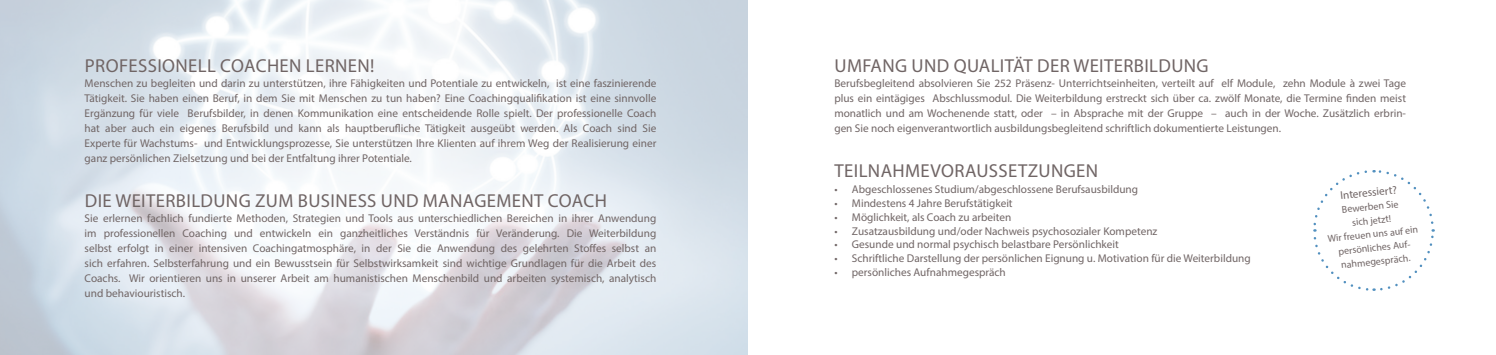
<style>
.page{position:relative;width:1496px;height:355px;background:#fff}
.page>*{position:absolute;margin:0;border:0;box-sizing:border-box;transform-origin:0 0}
.t1{font:18.75px "Myriad Pro";letter-spacing:.02em;color:#706565}
.t2{font:11.25px/15px "Myriad Pro";color:#706565;text-align:justify}
.t3{font:10px "Myriad Pro";color:#706565}
</style>
<div class="page">
<svg style="left:1313px;top:170px;width:122px;height:121px"></svg>
<p class="t1" style="left:85px;top:54px;width:291px">PROFESSIONELL COACHEN LERNEN!</p>
<p class="t2" style="left:85px;top:75px;width:573px">Menschen zu begleiten und darin zu unterstützen, ihre Fähigkeiten und Potentiale zu entwickeln, ist eine faszinierende Tätigkeit. Sie haben einen Beruf, in dem Sie mit Menschen zu tun haben? Eine Coachingqualifikation ist eine sinnvolle Ergänzung für viele Berufsbilder, in denen Kommunikation eine entscheidende Rolle spielt. Der professionelle Coach hat aber auch ein eigenes Berufsbild und kann als hauptberufliche Tätigkeit ausgeübt werden. Als Coach sind Sie Experte für Wachstums- und Entwicklungsprozesse, Sie unterstützen Ihre Klienten auf ihrem Weg der Realisierung einer ganz persönlichen Zielsetzung und bei der Entfaltung ihrer Potentiale.</p>
<p class="t1" style="left:85px;top:189px;width:523px">DIE WEITERBILDUNG ZUM BUSINESS UND MANAGEMENT COACH</p>
<p class="t2" style="left:85px;top:210px;width:573px">Sie erlernen fachlich fundierte Methoden, Strategien und Tools aus unterschiedlichen Bereichen in ihrer Anwendung im professionellen Coaching und entwickeln ein ganzheitliches Verständnis für Veränderung. Die Weiterbildung selbst erfolgt in einer intensiven Coachingatmosphäre, in der Sie die Anwendung des gelehrten Stoffes selbst an sich erfahren. Selbsterfahrung und ein Bewusstsein für Selbstwirksamkeit sind wichtige Grundlagen für die Arbeit des Coachs. Wir orientieren uns in unserer Arbeit am humanistischen Menschenbild und arbeiten systemisch, analytisch und behaviouristisch.</p>
<p class="t1" style="left:834px;top:54px;width:376px">UMFANG UND QUALITÄT DER WEITERBILDUNG</p>
<p class="t2" style="left:834px;top:75px;width:573px">Berufsbegleitend absolvieren Sie 252 Präsenz- Unterrichtseinheiten, verteilt auf elf Module, zehn Module à zwei Tage plus ein eintägiges Abschlussmodul. Die Weiterbildung erstreckt sich über ca. zwölf Monate, die Termine finden meist monatlich und am Wochenende statt, oder – in Absprache mit der Gruppe – auch in der Woche. Zusätzlich erbrin&shy;gen Sie noch eigenverantwortlich ausbildungsbegleitend schriftlich dokumentierte Leistungen.</p>
<p class="t1" style="left:834px;top:159px;width:265px">TEILNAHMEVORAUSSETZUNGEN</p>
<p class="t2" style="left:834px;top:181px;width:305px">• Abgeschlossenes Studium/abgeschlossene Berufsausbildung</p>
<p class="t2" style="left:834px;top:195px;width:180px">• Mindestens 4 Jahre Berufstätigkeit</p>
<p class="t2" style="left:834px;top:209px;width:178px">• Möglichkeit, als Coach zu arbeiten</p>
<p class="t2" style="left:834px;top:223px;width:324px">• Zusatzausbildung und/oder Nachweis psychosozialer Kompetenz</p>
<p class="t2" style="left:834px;top:236px;width:286px">• Gesunde und normal psychisch belastbare Persönlichkeit</p>
<p class="t2" style="left:834px;top:250px;width:418px">• Schriftliche Darstellung der persönlichen Eignung u. Motivation für die Weiterbildung</p>
<p class="t2" style="left:834px;top:264px;width:173px">• persönliches Aufnahmegespräch</p>
<p class="t2" style="left:1339px;top:187px;width:58px;rotate:-6deg">Interessiert?</p>
<p class="t3" style="left:1341px;top:203px;width:58px;rotate:-6deg">Bewerben Sie</p>
<p class="t3" style="left:1351px;top:216px;width:41px;rotate:-6deg">sich jetzt!</p>
<p class="t3" style="left:1327px;top:232px;width:92px;rotate:-6deg">Wir freuen uns auf ein</p>
<p class="t3" style="left:1337px;top:245px;width:76px;rotate:-6deg">persönliches Auf-</p>
<p class="t3" style="left:1340px;top:258px;width:71px;rotate:-6deg">nahmegespräch.</p>
</div>
